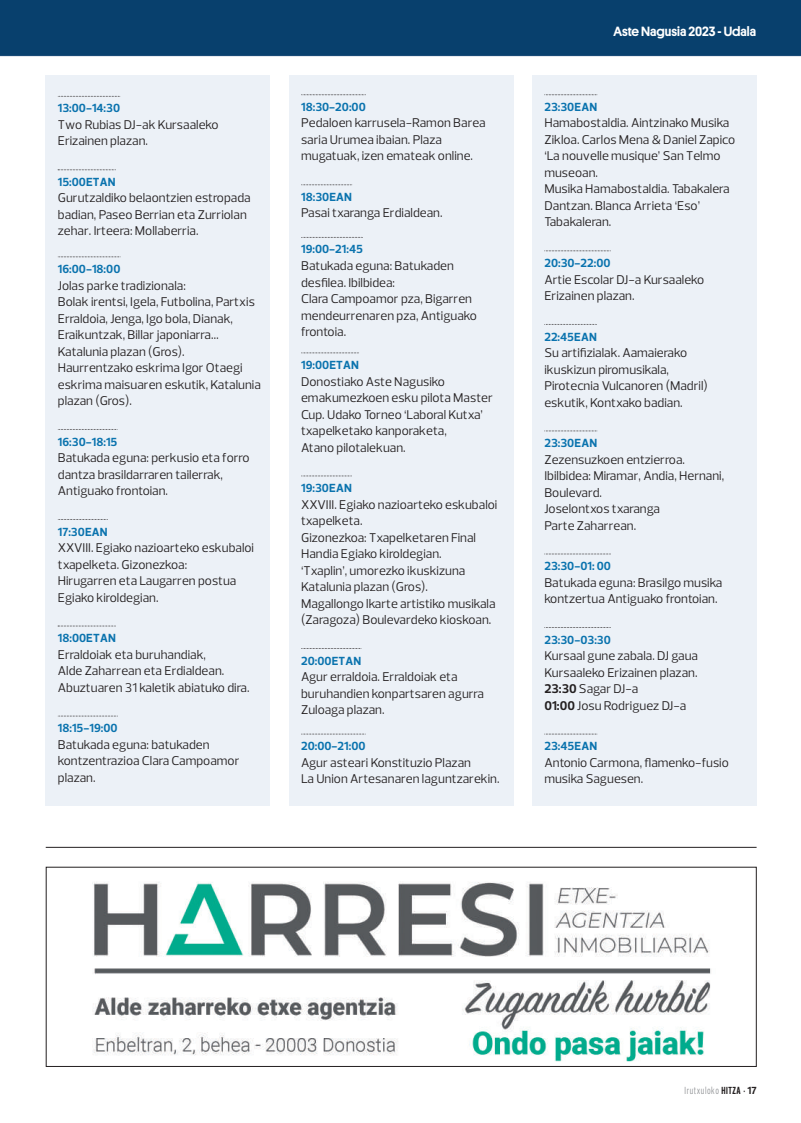
<style>
.page{position:relative;width:801px;height:1123px;background:#fff}
.page>*{position:absolute;margin:0;border:0;box-sizing:border-box;transform-origin:0 0}
.t1{font:500 13.5px "Platform";color:#fff}
.t2{font:12.9px/16.5px "Prelo";color:#231f20}
.t3{font:700 12px "Prelo";color:#0a73ae}
.t4{font:10.5px "Prelo Compressed";letter-spacing:.05em;color:#939598}
.s1{font-weight:700}
.s2{font-weight:700;color:#231f20}
.s3{font-family:"Prelo";font-weight:500;color:#231f20}
.s4{font-family:"Prelo";font-weight:700;color:#231f20}
</style>
<div class="page">
<img style="left:0;top:0;width:800px;height:1067px">
<hr style="left:46px;top:847px;width:710px;height:1px;background:#231f20">
<img style="left:48px;top:868px;width:706px;height:196px">
<div style="left:46px;top:75px;width:224px;height:731px;background:#ecf1f7"></div>
<svg style="left:58px;top:96px;width:62px;height:1px"></svg>
<svg style="left:58px;top:169px;width:58px;height:1px"></svg>
<svg style="left:58px;top:256px;width:63px;height:1px"></svg>
<svg style="left:58px;top:429px;width:60px;height:1px"></svg>
<svg style="left:58px;top:519px;width:50px;height:1px"></svg>
<svg style="left:58px;top:625px;width:58px;height:1px"></svg>
<svg style="left:58px;top:715px;width:60px;height:1px"></svg>
<div style="left:289px;top:75px;width:224px;height:731px;background:#ecf1f7"></div>
<svg style="left:301px;top:94px;width:65px;height:1px"></svg>
<svg style="left:301px;top:184px;width:51px;height:1px"></svg>
<svg style="left:301px;top:237px;width:62px;height:1px"></svg>
<svg style="left:301px;top:352px;width:58px;height:1px"></svg>
<svg style="left:301px;top:475px;width:51px;height:1px"></svg>
<svg style="left:301px;top:648px;width:60px;height:1px"></svg>
<svg style="left:301px;top:733px;width:64px;height:1px"></svg>
<div style="left:532px;top:75px;width:224px;height:731px;background:#ecf1f7"></div>
<svg style="left:544px;top:94px;width:53px;height:1px"></svg>
<svg style="left:544px;top:250px;width:66px;height:1px"></svg>
<svg style="left:544px;top:324px;width:53px;height:1px"></svg>
<svg style="left:544px;top:430px;width:53px;height:1px"></svg>
<svg style="left:544px;top:553px;width:67px;height:1px"></svg>
<svg style="left:544px;top:627px;width:66px;height:1px"></svg>
<svg style="left:544px;top:733px;width:53px;height:1px"></svg>
<p class="t3" style="left:58px;top:101px;width:64px">13:00-14:30</p>
<p class="t2" style="left:58px;top:116px;width:162px">Two Rubias DJ-ak Kursaaleko<br>Erizainen plazan.</p>
<p class="t3" style="left:58px;top:174px;width:59px">15:00ETAN</p>
<p class="t2" style="left:58px;top:190px;width:194px">Gurutzaldiko belaontzien estropada badian, Paseo Berrian eta Zurriolan zehar. Irteera: Mollaberria.</p>
<p class="t3" style="left:58px;top:261px;width:64px">16:00-18:00</p>
<p class="t2" style="left:58px;top:277px;width:204px">Jolas parke tradizionala:<br>Bolak irentsi, Igela, Futbolina, Partxis<br>Erraldoia, Jenga, Igo bola, Dianak,<br>Eraikuntzak, Billar japoniarra…<br>Katalunia plazan (Gros).<br>Haurrentzako eskrima Igor Otaegi eskrima maisuaren eskutik, Katalunia plazan (Gros).</p>
<p class="t3" style="left:58px;top:434px;width:61px">16:30-18:15</p>
<p class="t2" style="left:58px;top:449px;width:193px">Batukada eguna: perkusio eta forro dantza brasildarraren tailerrak,<br>Antiguako frontoian.</p>
<p class="t3" style="left:58px;top:524px;width:51px">17:30EAN</p>
<p class="t2" style="left:58px;top:539px;width:198px">XXVIII. Egiako nazioarteko eskubaloi txapelketa. Gizonezkoa:<br>Hirugarren eta Laugarren postua<br>Egiako kiroldegian.</p>
<p class="t3" style="left:58px;top:630px;width:60px">18:00ETAN</p>
<p class="t2" style="left:58px;top:646px;width:193px">Erraldoiak eta buruhandiak,<br>Alde Zaharrean eta Erdialdean.<br>Abuztuaren 31 kaletik abiatuko dira.</p>
<p class="t3" style="left:58px;top:720px;width:61px">18:15-19:00</p>
<p class="t2" style="left:58px;top:736px;width:183px">Batukada eguna: batukaden kontzentrazioa Clara Campoamor plazan.</p>
<p class="t3" style="left:301px;top:99px;width:66px">18:30-20:00</p>
<p class="t2" style="left:301px;top:115px;width:186px">Pedaloen karrusela-Ramon Barea saria Urumea ibaian. Plaza mugatuak, izen emateak online.</p>
<p class="t3" style="left:301px;top:189px;width:52px">18:30EAN</p>
<p class="t2" style="left:301px;top:205px;width:143px">Pasai txaranga Erdialdean.</p>
<p class="t3" style="left:301px;top:242px;width:63px">19:00-21:45</p>
<p class="t2" style="left:301px;top:257px;width:177px">Batukada eguna: Batukaden desfilea. Ibilbidea:<br>Clara Campoamor pza, Bigarren mendeurrenaren pza, Antiguako frontoia.</p>
<p class="t3" style="left:301px;top:357px;width:59px">19:00ETAN</p>
<p class="t2" style="left:301px;top:373px;width:193px">Donostiako Aste Nagusiko emakumezkoen esku pilota Master<br>Cup. Udako Torneo ‘Laboral Kutxa’ txapelketako kanporaketa,<br>Atano pilotalekuan.</p>
<p class="t3" style="left:301px;top:480px;width:52px">19:30EAN</p>
<p class="t2" style="left:301px;top:496px;width:198px">XXVIII. Egiako nazioarteko eskubaloi txapelketa.<br>Gizonezkoa: Txapelketaren Final<br>Handia Egiako kiroldegian.<br>‘Txaplin’, umorezko ikuskizuna<br>Katalunia plazan (Gros).<br>Magallongo lkarte artistiko musikala (Zaragoza) Boulevardeko kioskoan.</p>
<p class="t3" style="left:301px;top:653px;width:62px">20:00ETAN</p>
<p class="t2" style="left:301px;top:668px;width:184px">Agur erraldoia. Erraldoiak eta buruhandien konpartsaren agurra<br>Zuloaga plazan.</p>
<p class="t3" style="left:301px;top:738px;width:66px">20:00-21:00</p>
<p class="t2" style="left:301px;top:754px;width:200px">Agur asteari Konstituzio Plazan<br>La Union Artesanaren laguntzarekin.</p>
<p class="t1" style="left:613px;top:23px;width:144px">AsteNagusia 2023 -Udala</p>
<p class="t3" style="left:544px;top:99px;width:54px">23:30EAN</p>
<p class="t2" style="left:544px;top:115px;width:192px">Hamabostaldia. Aintzinako Musika<br>Zikloa. Carlos Mena &amp; Daniel Zapico ‘La nouvelle musique’ San Telmo museoan.<br>Musika Hamabostaldia. Tabakalera<br>Dantzan. Blanca Arrieta ‘Eso’<br>Tabakaleran.</p>
<p class="t3" style="left:544px;top:255px;width:68px">20:30-22:00</p>
<p class="t2" style="left:544px;top:271px;width:161px">Artie Escolar DJ-a Kursaaleko<br>Erizainen plazan.</p>
<p class="t3" style="left:544px;top:329px;width:54px">22:45EAN</p>
<p class="t2" style="left:544px;top:344px;width:165px">Su artifizialak. Aamaierako ikuskizun piromusikala,<br>Pirotecnia Vulcanoren (Madril) eskutik, Kontxako badian.</p>
<p class="t3" style="left:544px;top:435px;width:54px">23:30EAN</p>
<p class="t2" style="left:544px;top:451px;width:181px">Zezensuzkoen entzierroa.<br>Ibilbidea: Miramar, Andia, Hernani,<br>Boulevard.<br>Joselontxos txaranga<br>Parte Zaharrean.</p>
<p class="t3" style="left:544px;top:558px;width:68px">23:30-01: 00</p>
<p class="t2" style="left:544px;top:574px;width:179px">Batukada eguna: Brasilgo musika kontzertua Antiguako frontoian.</p>
<p class="t3" style="left:544px;top:632px;width:68px">23:30-03:30</p>
<p class="t2" style="left:544px;top:647px;width:155px">Kursaal gune zabala. DJ gaua<br>Kursaaleko Erizainen plazan.<br><span class="s1">23:30</span> Sagar DJ-a<br><span class="s1">01:00</span> Josu Rodriguez DJ-a</p>
<p class="t3" style="left:544px;top:738px;width:54px">23:45EAN</p>
<p class="t2" style="left:544px;top:754px;width:186px">Antonio Carmona, flamenko-fusio musika Saguesen.</p>
<p class="t4" style="left:684px;top:1083px;width:74px">Irutxuloko <span class="s2">HITZA</span> <span class="s3">·</span><span class="s4">17</span></p>
</div>
